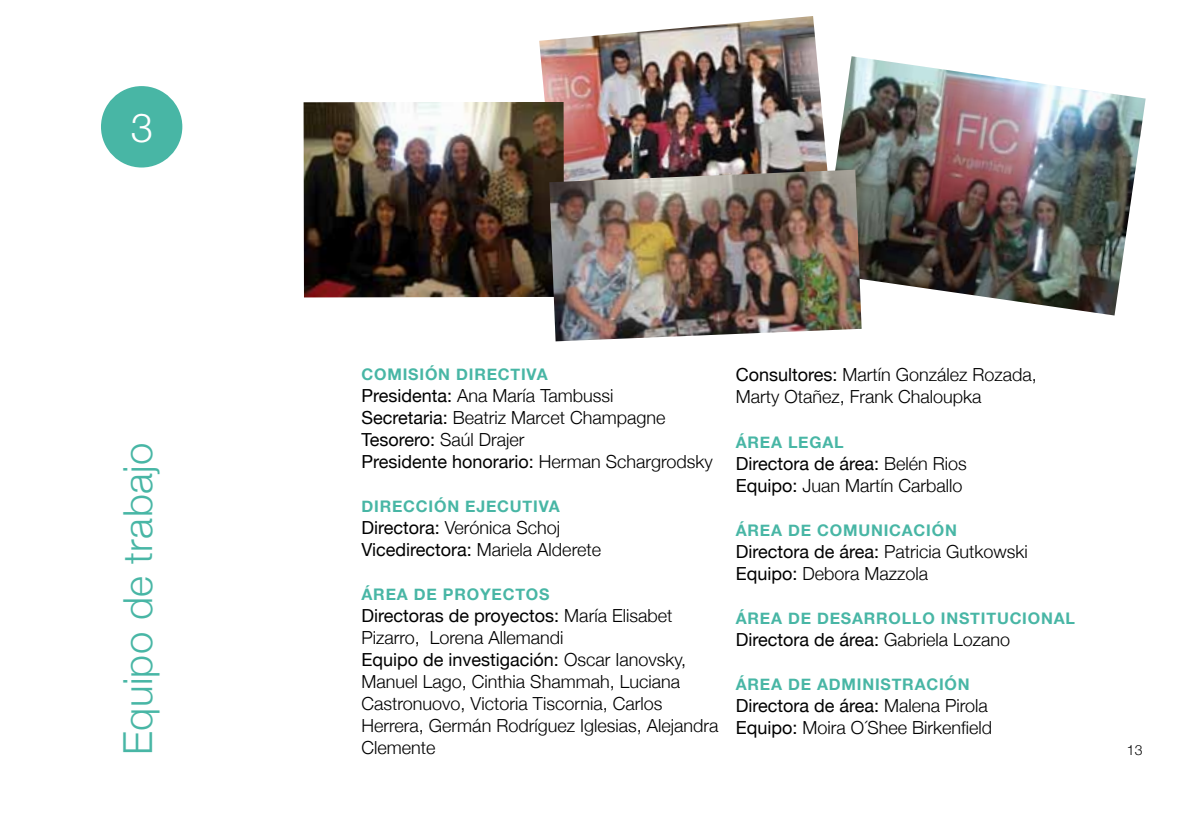
<style>
.page{position:relative;width:1191px;height:840px;background:#fff}
.page>*{position:absolute;margin:0;border:0;box-sizing:border-box;transform-origin:0 0}
.t1{font:300 40px "Helvetica Neue";letter-spacing:.01em;color:#48b6a5}
.t2{font:300 40px "Helvetica Neue";color:#fff}
.t3{font:300 18px/22px "Helvetica Neue";color:#000}
.t4{font:18px "Helvetica Neue";color:#000}
.t5{font:700 16px "Helvetica Neue";letter-spacing:.05em;color:#48b6a5}
.t6{font:300 14px "Helvetica Neue";color:#000}
.s1{font-weight:400}
.s2{font-weight:300}
</style>
<div class="page">
<div style="left:101px;top:86px;width:81px;height:81px;background:#48b6a5;border-radius:50%"></div>
<img style="left:835px;top:56px;width:310px;height:259px">
<img style="left:539px;top:16px;width:289px;height:153px">
<img style="left:303px;top:102px;width:261px;height:195px">
<img style="left:549px;top:169px;width:312px;height:172px">
<h1 class="t2" style="left:131px;top:95px;width:24px">3</h1>
<h1 class="t1" style="left:106px;top:754px;width:313px;rotate:-90deg">Equipo de trabajo</h1>
<p class="t5" style="left:361px;top:359px;width:188px">COMISIÓN DIRECTIVA</p>
<p class="t3" style="left:361px;top:383px;width:353px"><span class="s1">Presidenta:</span> Ana María Tambussi<br><span class="s1">Secretaria:</span> Beatriz Marcet Champagne <span class="s1">Tesorero:</span> Saúl Drajer<br><span class="s1">Presidente honorario:</span> Herman Schargrodsky</p>
<p class="t5" style="left:361px;top:491px;width:200px">DIRECCIÓN EJECUTIVA</p>
<p class="t3" style="left:361px;top:515px;width:241px"><span class="s1">Directora:</span> Verónica Schoj<br><span class="s1">Vicedirectora:</span> Mariela Alderete</p>
<p class="t5" style="left:361px;top:579px;width:189px">ÁREA DE PROYECTOS</p>
<p class="t3" style="left:361px;top:603px;width:358px"><span class="s1">Directoras de proyectos:</span> María Elisabet Pizarro, Lorena Allemandi<br><span class="s1">Equipo de investigación:</span> Oscar Ianovsky, Manuel Lago, Cinthia Shammah, Luciana Castronuovo, Victoria Tiscornia, Carlos Herrera, Germán Rodríguez Iglesias, Alejandra Clemente</p>
<p class="t3" style="left:735px;top:363px;width:303px"><span class="s1">Consultores:</span> Martín González Rozada,<br>Marty Otañez, Frank Chaloupka</p>
<p class="t5" style="left:735px;top:427px;width:109px">ÁREA LEGAL</p>
<p class="t3" style="left:735px;top:451px;width:233px"><span class="s1">Directora de área:</span> Belén Rios<br><span class="s1">Equipo:</span> Juan Martín Carballo</p>
<p class="t5" style="left:735px;top:515px;width:223px">ÁREA DE COMUNICACIÓN</p>
<p class="t3" style="left:735px;top:539px;width:294px"><span class="s1">Directora de área:</span> Patricia Gutkowski<br><span class="s1">Equipo:</span> Debora Mazzola</p>
<p class="t5" style="left:735px;top:603px;width:341px">ÁREA DE DESARROLLO INSTITUCIONAL</p>
<p class="t4" style="left:735px;top:623px;width:276px">Directora de área: <span class="s2">Gabriela Lozano</span></p>
<p class="t5" style="left:735px;top:669px;width:235px">ÁREA DE ADMINISTRACIÓN</p>
<p class="t3" style="left:735px;top:693px;width:258px"><span class="s1">Directora de área:</span> Malena Pirola<br><span class="s1">Equipo:</span> Moira O´Shee Birkenfield</p>
<p class="t6" style="left:1126px;top:738px;width:17px">13</p>
</div>
